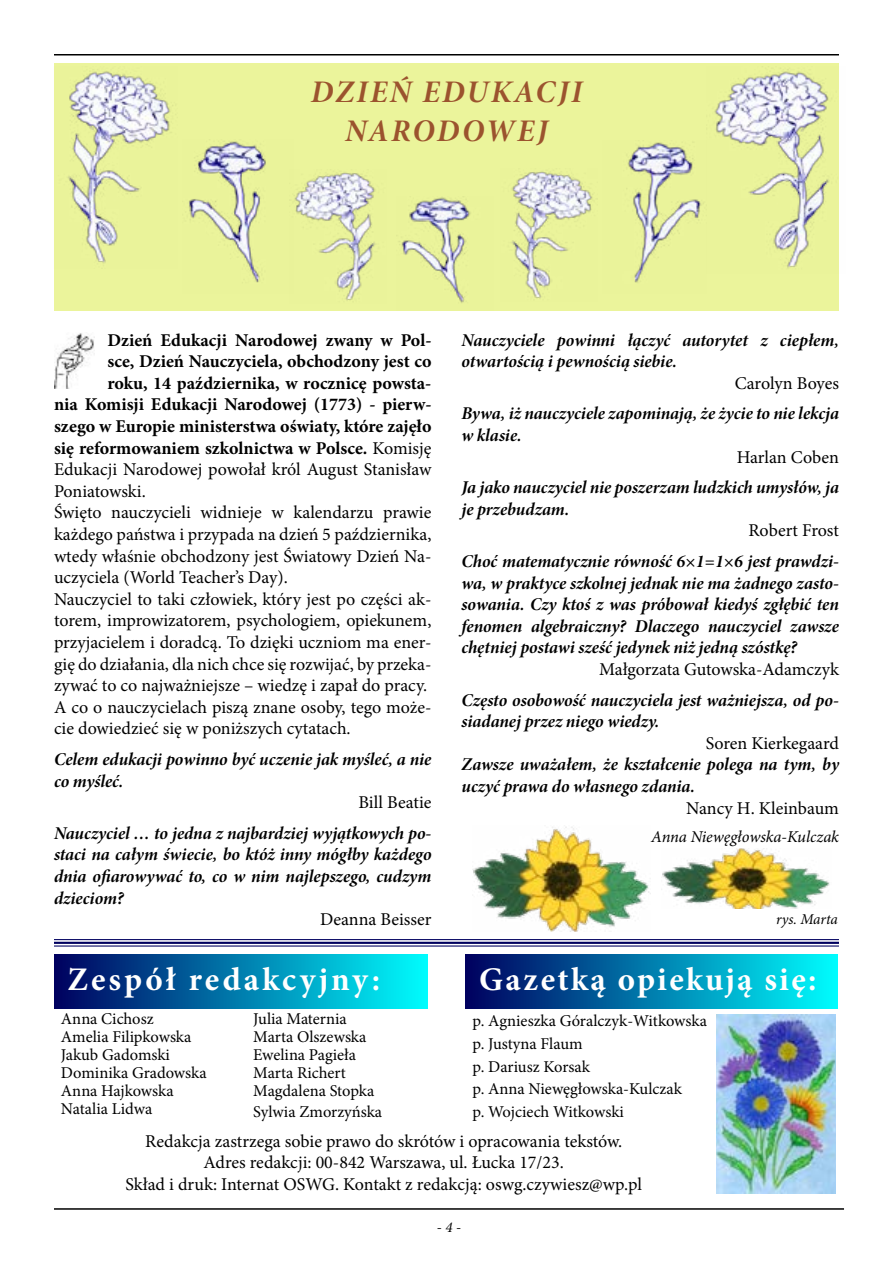
<style>
.page{position:relative;width:893px;height:1263px;background:#fff}
.page>*{position:absolute;margin:0;border:0;box-sizing:border-box;transform-origin:0 0}
.t1{font:700 33px "Minion Pro";letter-spacing:.08em;color:#fff}
.t2{font:31.5px/39px "Minion Pro Bold It Subh";letter-spacing:.075em;color:#9b532e;text-align:center}
.t3{font:18px/21.6px "Minion Pro";color:#000;text-align:center}
.t4{font:18px/21.6px "Minion Pro Bold It Subh";color:#000}
.t5{font:700 18px "Minion Pro";color:#000}
.t6{font:16.5px/18px "Minion Pro";color:#000}
.t7{font:italic 16.5px "Minion Pro";letter-spacing:-.005em;color:#000}
.t8{font:italic 15px "Minion Pro";letter-spacing:-.005em;color:#000}
.s1{font-weight:400}
</style>
<div class="page">
<hr style="left:54px;top:54px;width:785px;height:2px;background:#000">
<hr style="left:54px;top:1208px;width:790px;height:2px;background:#000">
<img style="left:54px;top:333px;width:40px;height:55px">
<div style="left:54px;top:954px;width:374px;height:54px;background:linear-gradient(to right,#00005f,#00fcfe)"></div>
<div style="left:466px;top:954px;width:371px;height:54px;background:linear-gradient(to right,#00005f,#00fdfe)"></div>
<hr style="left:54px;top:939px;width:785px;height:1px;background:#00005f">
<hr style="left:54px;top:942px;width:785px;height:2px;background:#00005f">
<hr style="left:54px;top:945px;width:785px;height:1px;background:#00005f">
<div style="left:54px;top:63px;width:785px;height:248px;background:#ebf49b"></div>
<img style="left:714px;top:68px;width:118px;height:200px">
<img style="left:189px;top:141px;width:77px;height:142px">
<img style="left:67px;top:71px;width:106px;height:193px">
<img style="left:399px;top:196px;width:72px;height:107px">
<img style="left:626px;top:142px;width:78px;height:141px">
<img style="left:511px;top:171px;width:82px;height:128px">
<img style="left:294px;top:172px;width:82px;height:129px">
<img style="left:662px;top:848px;width:168px;height:60px">
<img style="left:717px;top:1014px;width:119px;height:179px">
<img style="left:472px;top:827px;width:178px;height:104px">
<h2 class="t2" style="left:311px;top:72px;width:273px">DZIEŃ EDUKACJI<br>NARODOWEJ</h2>
<p class="t5" style="left:107px;top:327px;width:326px">Dzień Edukacji Narodowej zwany w Pol-</p>
<p class="t5" style="left:107px;top:349px;width:325px">sce, Dzień Nauczyciela, obchodzony jest co</p>
<p class="t5" style="left:107px;top:370px;width:325px">roku, 14 października, w rocznicę powsta-</p>
<p class="t5" style="left:54px;top:392px;width:379px">nia Komisji Edukacji Narodowej (1773) - pierw-</p>
<p class="t5" style="left:54px;top:413px;width:379px">szego w Europie ministerstwa oświaty, które zajęło</p>
<p class="t5" style="left:54px;top:435px;width:379px">się reformowaniem szkolnictwa w Polsce. <span class="s1">Komisję</span></p>
<p class="t3" style="left:54px;top:459px;width:379px">Edukacji Narodowej powołał król August Stanisław</p>
<p class="t3" style="left:54px;top:480px;width:93px">Poniatowski.</p>
<p class="t3" style="left:54px;top:502px;width:379px">Święto nauczycieli widnieje w kalendarzu prawie</p>
<p class="t3" style="left:54px;top:523px;width:379px">każdego państwa i przypada na dzień 5 października,</p>
<p class="t3" style="left:54px;top:545px;width:379px">wtedy właśnie obchodzony jest Światowy Dzień Na-</p>
<p class="t3" style="left:54px;top:567px;width:235px">uczyciela (World Teacher’s Day).</p>
<p class="t3" style="left:54px;top:588px;width:379px">Nauczyciel to taki człowiek, który jest po części ak-</p>
<p class="t3" style="left:54px;top:610px;width:379px">torem, improwizatorem, psychologiem, opiekunem,</p>
<p class="t3" style="left:54px;top:631px;width:379px">przyjacielem i doradcą. To dzięki uczniom ma ener-</p>
<p class="t3" style="left:54px;top:653px;width:379px">gię do działania, dla nich chce się rozwijać, by przeka-</p>
<p class="t3" style="left:54px;top:675px;width:375px">zywać to co najważniejsze – wiedzę i zapał do pracy.</p>
<p class="t3" style="left:54px;top:696px;width:379px">A co o nauczycielach piszą znane osoby, tego może-</p>
<p class="t3" style="left:54px;top:718px;width:298px">cie dowiedzieć się w poniższych cytatach.</p>
<p class="t4" style="left:54px;top:748px;width:379px">Celem edukacji powinno być uczenie jak myśleć, a nie co myśleć.</p>
<p class="t3" style="left:359px;top:792px;width:74px">Bill Beatie</p>
<p class="t4" style="left:54px;top:822px;width:379px;text-align:justify">Nauczyciel … to jedna z najbardziej wyjątkowych po&shy;staci na całym świecie, bo któż inny mógłby każdego dnia ofiarowywać to, co w nim najlepszego, cudzym dzieciom?</p>
<p class="t3" style="left:320px;top:909px;width:113px">Deanna Beisser</p>
<p class="t4" style="left:461px;top:329px;width:379px">Nauczyciele powinni łączyć autorytet z ciepłem, otwartością i pewnością siebie.</p>
<p class="t3" style="left:735px;top:372px;width:106px">Carolyn Boyes</p>
<p class="t4" style="left:461px;top:403px;width:379px">Bywa, iż nauczyciele zapominają, że życie to nie lekcja w klasie.</p>
<p class="t3" style="left:737px;top:446px;width:104px">Harlan Coben</p>
<p class="t4" style="left:461px;top:476px;width:379px">Ja jako nauczyciel nie poszerzam ludzkich umysłów, ja je przebudzam.</p>
<p class="t3" style="left:748px;top:520px;width:92px">Robert Frost</p>
<p class="t4" style="left:461px;top:550px;width:379px;text-align:justify">Choć matematycznie równość 6×1=1×6 jest prawdzi&shy;wa, w praktyce szkolnej jednak nie ma żadnego zasto&shy;sowania. Czy ktoś z was próbował kiedyś zgłębić ten fenomen algebraiczny? Dlaczego nauczyciel zawsze chętniej postawi sześć jedynek niż jedną szóstkę?</p>
<p class="t3" style="left:599px;top:658px;width:241px">Małgorzata Gutowska-Adamczyk</p>
<p class="t4" style="left:461px;top:689px;width:379px">Często osobowość nauczyciela jest ważniejsza, od po&shy;siadanej przez niego wiedzy.</p>
<p class="t3" style="left:706px;top:732px;width:135px">Soren Kierkegaard</p>
<p class="t4" style="left:461px;top:754px;width:379px">Zawsze uważałem, że kształcenie polega na tym, by uczyć prawa do własnego zdania.</p>
<p class="t3" style="left:686px;top:797px;width:154px">Nancy H. Kleinbaum</p>
<p class="t7" style="left:651px;top:826px;width:189px">Anna Niewęgłowska-Kulczak</p>
<p class="t8" style="left:776px;top:909px;width:63px">rys. Marta</p>
<h1 class="t1" style="left:68px;top:956px;width:314px">Zespół redakcyjny:</h1>
<h1 class="t1" style="left:479px;top:956px;width:339px">Gazetką opiekują się:</h1>
<p class="t6" style="left:61px;top:1010px;width:147px">Anna Cichosz<br>Amelia Filipkowska<br>Jakub Gadomski<br>Dominika Gradowska<br>Anna Hajkowska<br>Natalia Lidwa</p>
<p class="t6" style="left:253px;top:1010px;width:123px">Julia Maternia<br>Marta Olszewska<br>Ewelina Pagieła<br>Marta Richert<br>Magdalena Stopka</p>
<p class="t6" style="left:253px;top:1103px;width:130px">Sylwia Zmorzyńska</p>
<p class="t6" style="left:472px;top:1010px;width:236px;line-height:22.5px">p. Agnieszka Góralczyk-Witkowska p. Justyna Flaum<br>p. Dariusz Korsak<br>p. Anna Niewęgłowska-Kulczak<br>p. Wojciech Witkowski</p>
<p class="t3" style="left:125px;top:1130px;width:518px">Redakcja zastrzega sobie prawo do skrótów i opracowania tekstów.<br>Adres redakcji: 00-842 Warszawa, ul. Łucka 17/23.<br>Skład i druk: Internat OSWG. Kontakt z redakcją: oswg.czywiesz@wp.pl</p>
<p class="t8" style="left:437px;top:1217px;width:26px">- 4 -</p>
</div>
